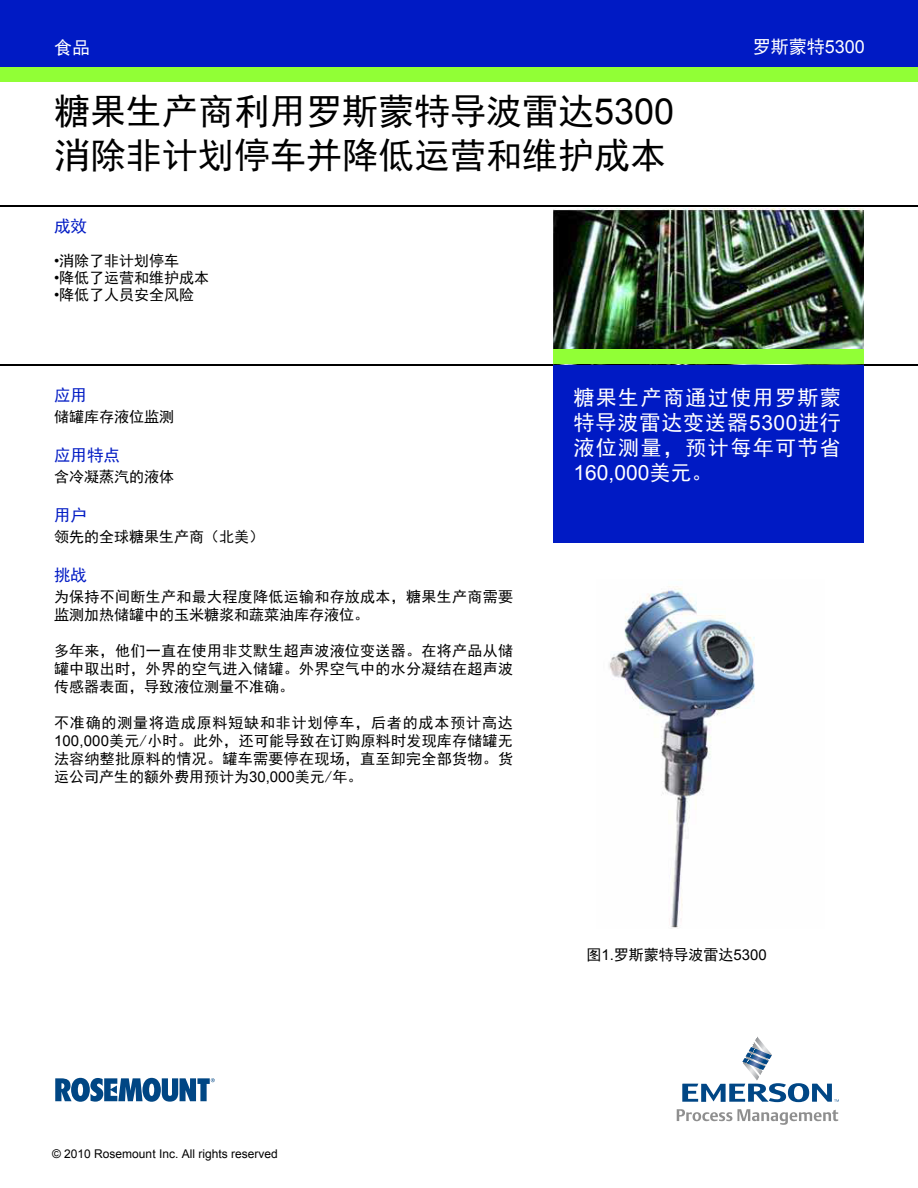
<style>
.page{position:relative;width:918px;height:1188px;background:#fff}
.page>*{position:absolute;margin:0;border:0;box-sizing:border-box;transform-origin:0 0}
.t1{font:36px/43.2px "Sim Hei";color:#000}
.t2{font:21px/25.2px "Sim Hei";letter-spacing:.065em;color:#fff;text-align:justify}
.t3{font:21px "Arial";color:#fff}
.t4{font:18px "Sim Hei";color:#fff}
.t5{font:16.5px "Sim Hei";color:#001ac4}
.t6{font:15px/18px "Sim Hei";color:#000;text-align:justify}
.t7{font:15px/18px "Sim Hei";letter-spacing:.02em;color:#000}
.t8{font:12px "Arial";color:#000}
.s1{font-family:"Arial"}
.s2{font-family:"Sim Hei"}
</style>
<div class="page">
<div style="left:0;top:0;width:918px;height:68px;background:#001ac4"></div>
<svg style="left:682px;top:1036px;width:157px;height:66px"></svg>
<svg style="left:677px;top:1109px;width:161px;height:16px"></svg>
<svg style="left:55px;top:1078px;width:160px;height:24px"></svg>
<div style="left:0;top:68px;width:918px;height:13px;background:#91ff36"></div>
<hr style="left:0;top:67px;width:918px;height:1px;background:#91ff36">
<hr style="left:0;top:80px;width:918px;height:2px;background:#91ff36">
<hr style="left:0;top:205px;width:918px;height:1px;background:#000">
<hr style="left:0;top:364px;width:918px;height:1px;background:#000">
<img style="left:554px;top:208px;width:310px;height:157px">
<div style="left:554px;top:350px;width:309px;height:13px;background:#91ff36"></div>
<hr style="left:554px;top:349px;width:310px;height:2px;background:#91ff36">
<svg style="left:863px;top:351px;width:1px;height:13px"></svg>
<hr style="left:554px;top:363px;width:309px;height:1px;background:#91ff36">
<div style="left:554px;top:365px;width:310px;height:178px;background:#001ac4"></div>
<img style="left:609px;top:586px;width:146px;height:342px">
<p class="t4" style="left:54px;top:38px;width:37px">食品</p>
<h1 class="t1" style="left:54px;top:90px;width:622px">糖果生产商利用罗斯蒙特导波雷达<span class="s1">5300</span>消除非计划停车并降低运营和维护成本</h1>
<p class="t5" style="left:54px;top:218px;width:34px">成效</p>
<p class="t6" style="left:54px;top:251px;width:127px"><span class="s1">•</span>消除了非计划停车</p>
<p class="t6" style="left:54px;top:269px;width:157px"><span class="s1">•</span>降低了运营和维护成本</p>
<p class="t6" style="left:54px;top:286px;width:142px"><span class="s1">•</span>降低了人员安全风险</p>
<p class="t4" style="left:753px;top:38px;width:114px">罗斯蒙特<span class="s1">5300</span></p>
<p class="t5" style="left:54px;top:387px;width:34px">应用</p>
<p class="t6" style="left:54px;top:408px;width:121px">储罐库存液位监测</p>
<p class="t5" style="left:54px;top:447px;width:67px">应用特点</p>
<p class="t6" style="left:54px;top:468px;width:121px">含冷凝蒸汽的液体</p>
<p class="t5" style="left:54px;top:507px;width:34px">用户</p>
<p class="t6" style="left:54px;top:528px;width:211px">领先的全球糖果生产商（北美）</p>
<p class="t5" style="left:54px;top:567px;width:34px">挑战</p>
<p class="t7" style="left:54px;top:588px;width:461px">为保持不间断生产和最大程度降低运输和存放成本，糖果生产商需要监测加热储罐中的玉米糖浆和蔬菜油库存液位。</p>
<p class="t6" style="left:54px;top:642px;width:461px">多年来，他们一直在使用非艾默生超声波液位变送器。在将产品从储罐中取出时，外界的空气进入储罐。外界空气中的水分凝结在超声波传感器表面，导致液位测量不准确。</p>
<p class="t6" style="left:54px;top:714px;width:461px">不准确的测量将造成原料短缺和非计划停车，后者的成本预计高达<span class="s1">100,000</span>美元/小时。此外，还可能导致在订购原料时发现库存储罐无法容纳整批原料的情况。罐车需要停在现场，直至卸完全部货物。货运公司产生的额外费用预计为<span class="s1">30,000</span>美元/年。</p>
<h2 class="t2" style="left:574px;top:385px;width:269px">糖果生产商通过使用罗斯蒙特导波雷达变送器<span class="s1">5300</span>进行液位测量，预计每年可节省</h2>
<h2 class="t3" style="left:574px;top:459px;width:140px">160,000<span class="s2">美元。</span></h2>
<p class="t6" style="left:586px;top:945px;width:182px">图<span class="s1">1.</span>罗斯蒙特导波雷达<span class="s1">5300</span></p>
<p class="t8" style="left:52px;top:1146px;width:227px">© 2010 Rosemount Inc. All rights reserved</p>
</div>
